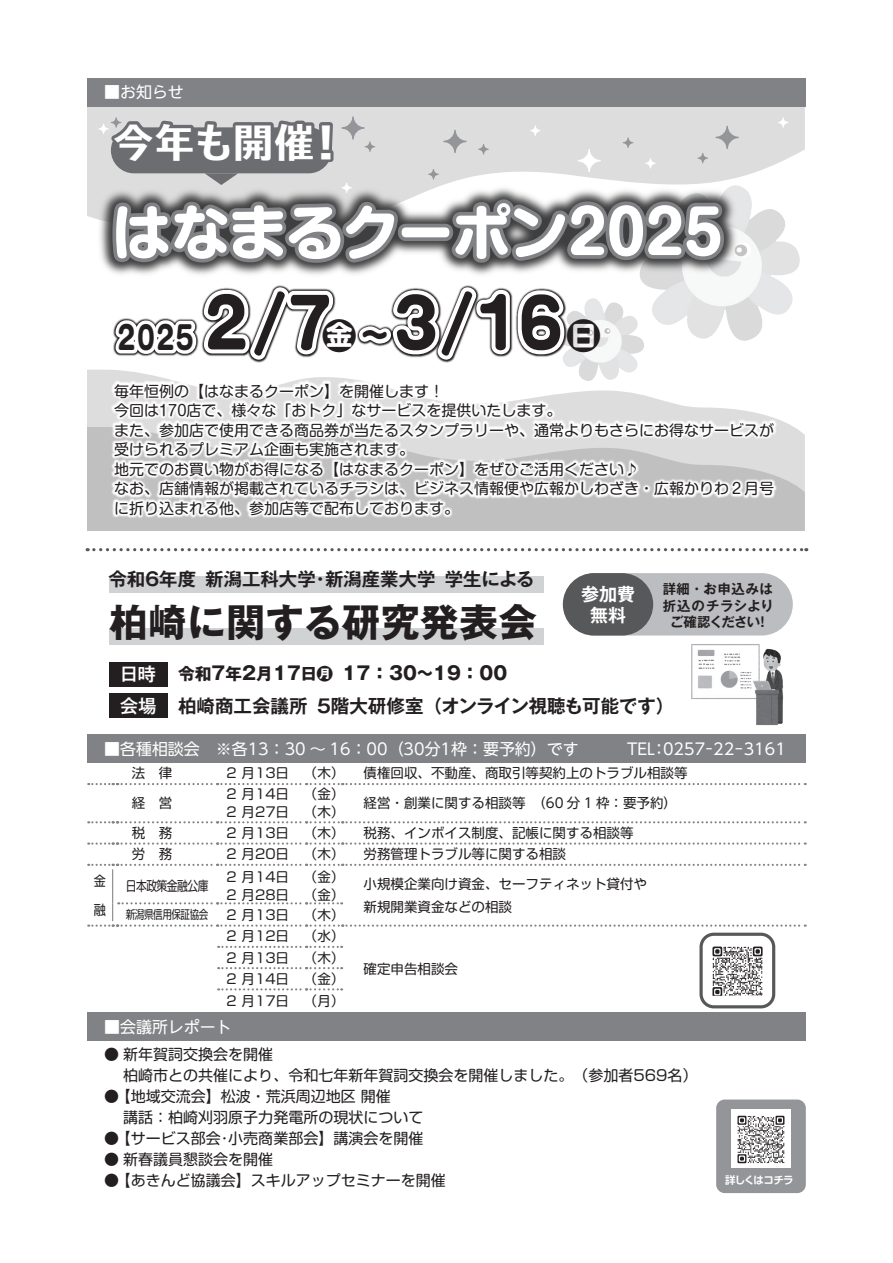
<style>
.page{position:relative;width:893px;height:1263px;background:#fff}
.page>*{position:absolute;margin:0;border:0;box-sizing:border-box;transform-origin:0 0}
.t1{font:700 69.3px "VDL V7 Maru Gothic Extra";color:#231f20;scale:.85 1}
.t2{font:700 59.55px "Shin M Go Pr 6";letter-spacing:-.01em;color:#fff}
.t3{font:40.95px "TB Go Std B C6";letter-spacing:-.015em;color:#fff}
.t4{font:700 38.55px "Gothic MB101 Pro";letter-spacing:.015em;color:#231f20}
.t5{font:700 18.45px "Gothic MB101 Pro De";color:#231f20}
.t6{font:700 18.45px "Gothic MB101 Pro";letter-spacing:-.24em;color:#231f20}
.t7{font:700 18px/21px "Gothic MB101 Pro De";color:#fff;text-align:center}
.t8{font:15.9px "UD Shin Go NT Pr 6";color:#fff}
.t9{font:15px/19.5px "Shin M Go Pr 6";color:#231f20}
.t10{font:15px "Soft Go Std";color:#231f20}
.t11{font:13.5px "Soft Go Std";color:#231f20}
.t12{font:700 13.5px/16.5px "Gothic MB101 Pro De";letter-spacing:.025em;color:#231f20;text-align:center}
.t13{font:13.5px "Soft Go Std";letter-spacing:-.05em;color:#231f20;scale:.8 1}
.t14{font:13.5px/28.5px "Soft Go Std";color:#231f20;scale:.9 1}
.t15{font:12px "Soft Go Std";letter-spacing:-.05em;color:#231f20;scale:.8 1}
.t16{font:700 10.5px "Soft Go Std De";letter-spacing:-.07em;color:#fff}
.s1{font-size:32.85px}
.s2{font-family:"UD Shin M Go Pr 6 N";font-size:34.95px}
.s3{font-size:34.5px}
.s4{font-weight:500;color:#fff}
.s5{font-size:16.65px}
.s6{font-family:"Gothic MB101 Pro";font-weight:500;color:#fff}
.s7{font-family:"UD Shin Go NT Pr 6"}
</style>
<div class="page">
<div style="left:87px;top:1012px;width:719px;height:29px;background:#808285"></div>
<div style="left:716px;top:1099px;width:90px;height:94px;background:#939598;border-radius:9px"></div>
<img style="left:731px;top:1109px;width:59px;height:58px">
<svg style="left:88px;top:783px;width:718px;height:2px"></svg>
<svg style="left:88px;top:821px;width:718px;height:2px"></svg>
<svg style="left:88px;top:842px;width:718px;height:3px"></svg>
<svg style="left:88px;top:864px;width:718px;height:2px"></svg>
<hr style="left:112px;top:869px;width:1px;height:34px;background:#808285">
<svg style="left:88px;top:902px;width:718px;height:25px"></svg>
<svg style="left:218px;top:946px;width:124px;height:2px"></svg>
<svg style="left:218px;top:967px;width:124px;height:2px"></svg>
<svg style="left:218px;top:988px;width:124px;height:2px"></svg>
<div style="left:87px;top:735px;width:719px;height:28px;background:#808285"></div>
<div style="left:699px;top:933px;width:76px;height:75px;border:3px solid #57585a;border-radius:13px"></div>
<img style="left:712px;top:946px;width:51px;height:50px">
<div style="left:87px;top:106px;width:718px;height:33px;background:#dedddd"></div>
<svg style="left:715px;top:126px;width:24px;height:13px"></svg>
<svg style="left:443px;top:130px;width:24px;height:9px"></svg>
<svg style="left:623px;top:137px;width:10px;height:2px"></svg>
<svg style="left:530px;top:125px;width:11px;height:11px"></svg>
<svg style="left:778px;top:117px;width:10px;height:11px"></svg>
<img style="left:87px;top:139px;width:718px;height:188px">
<svg style="left:98px;top:106px;width:304px;height:156px;background:#9f9fa1"></svg>
<div style="left:398px;top:224px;width:55px;height:17px;border:8px solid #808285;border-radius:5px"></div>
<svg style="left:448px;top:196px;width:280px;height:70px;background:#797a7c"></svg>
<img style="left:87px;top:327px;width:718px;height:204px">
<img style="left:87px;top:262px;width:58px;height:153px">
<img style="left:145px;top:229px;width:477px;height:193px">
<svg style="left:112px;top:283px;width:228px;height:81px"></svg>
<svg style="left:352px;top:283px;width:216px;height:129px"></svg>
<div style="left:109px;top:577px;width:435px;height:16px;background:#d1d2d4"></div>
<div style="left:109px;top:629px;width:435px;height:16px;background:#d1d2d4"></div>
<div style="left:563px;top:573px;width:230px;height:62px;background:#bcbdc0;border-radius:31px"></div>
<div style="left:563px;top:573px;width:90px;height:62px;background:#57585a;border-radius:31px"></div>
<div style="left:109px;top:662px;width:58px;height:25px;background:#231f20"></div>
<div style="left:109px;top:693px;width:58px;height:25px;background:#231f20"></div>
<img style="left:691px;top:644px;width:93px;height:82px">
<svg style="left:85px;top:548px;width:724px;height:4px"></svg>
<svg style="left:94px;top:548px;width:713px;height:3px"></svg>
<div style="left:87px;top:78px;width:719px;height:28px;background:#808285"></div>
<p class="t8" style="left:104px;top:79px;width:81px">■お知らせ</p>
<h3 class="t3" style="left:113px;top:120px;width:235px">今年も開催！</h3>
<h2 class="t2" style="left:112px;top:181px;width:613px">はなまるクーポン2025</h2>
<h1 class="t1" style="left:118px;top:275px;width:570px"><span class="s1">2025</span> 2/7<span class="s2">金</span><span class="s3">～</span>3/16<span class="s2">日</span></h1>
<p class="t9" style="left:114px;top:380px;width:661px">毎年恒例の【はなまるクーポン】を開催します！<br>今回は170店で、様々な「おトク」なサービスを提供いたします。<br>また、参加店で使用できる商品券が当たるスタンプラリーや、通常よりもさらにお得なサービスが受けられるプレミアム企画も実施されます。<br>地元でのお買い物がお得になる【はなまるクーポン】をぜひご活用ください♪<br>なお、店舗情報が掲載されているチラシは、ビジネス情報便や広報かしわざき・広報かりわ２月号に折り込まれる他、参加店等で配布しております。</p>
<h3 class="t5" style="left:108px;top:564px;width:428px">令和６年度新潟工科大学・新潟産業大学学生による</h3>
<h3 class="t4" style="left:109px;top:590px;width:430px">柏崎に関する研究発表会</h3>
<h3 class="t7" style="left:581px;top:581px;width:55px">参加費無料</h3>
<p class="t12" style="left:663px;top:579px;width:113px">詳細・お申込みは折込のチラシよりご確認ください！</p>
<h3 class="t6" style="left:120px;top:658px;width:392px"><span class="s4">日時</span> <span class="s5">令和</span>７<span class="s5">年</span>２<span class="s5">月</span>１７<span class="s5">日月</span> 17：３０～１９：００</h3>
<h3 class="t5" style="left:120px;top:690px;width:556px"><span class="s6">会場</span> 柏崎商工会議所５階大研修室（オンライン視聴も可能です）</h3>
<p class="t8" style="left:104px;top:736px;width:476px">■各種相談会　※各13：30 ～ 16：00（30分1枠：要予約）です</p>
<p class="t8" style="left:627px;top:736px;width:160px">TEL：0257－22－3161</p>
<p class="t11" style="left:132px;top:763px;width:42px">法　律</p>
<p class="t11" style="left:225px;top:763px;width:66px">２月13日</p>
<p class="t11" style="left:304px;top:763px;width:42px">（木）</p>
<p class="t11" style="left:363px;top:763px;width:325px">債権回収、不動産、商取引等契約上のトラブル相談等</p>
<p class="t11" style="left:132px;top:793px;width:42px">経　営</p>
<p class="t11" style="left:304px;top:784px;width:42px">（金）</p>
<p class="t11" style="left:304px;top:802px;width:42px">（木）</p>
<p class="t11" style="left:225px;top:784px;width:66px">２月14日</p>
<p class="t11" style="left:225px;top:802px;width:66px">２月27日</p>
<p class="t11" style="left:363px;top:793px;width:315px">経営・創業に関する相談等　<span class="s7">（60 分 1 枠：要予約）</span></p>
<p class="t11" style="left:132px;top:823px;width:42px">税　務</p>
<p class="t11" style="left:225px;top:823px;width:66px">２月13日</p>
<p class="t11" style="left:304px;top:823px;width:42px">（木）</p>
<p class="t11" style="left:363px;top:823px;width:271px">税務、インボイス制度、記帳に関する相談等</p>
<p class="t11" style="left:132px;top:844px;width:42px">労　務</p>
<p class="t11" style="left:225px;top:844px;width:66px">２月20日</p>
<p class="t11" style="left:304px;top:844px;width:42px">（木）</p>
<p class="t11" style="left:363px;top:844px;width:204px">労務管理トラブル等に関する相談</p>
<p class="t11" style="left:304px;top:867px;width:42px">（金）</p>
<p class="t11" style="left:304px;top:885px;width:42px">（金）</p>
<p class="t11" style="left:225px;top:867px;width:66px">２月14日</p>
<p class="t11" style="left:225px;top:885px;width:66px">２月28日</p>
<p class="t14" style="left:94px;top:866px;width:15px">金融</p>
<p class="t13" style="left:126px;top:876px;width:105px">日本政策金融公庫</p>
<p class="t15" style="left:126px;top:906px;width:105px">新潟県信用保証協会</p>
<p class="t11" style="left:225px;top:905px;width:66px">２月13日</p>
<p class="t11" style="left:304px;top:905px;width:42px">（木）</p>
<p class="t11" style="left:225px;top:927px;width:66px">２月12日</p>
<p class="t11" style="left:304px;top:927px;width:42px">（水）</p>
<p class="t11" style="left:225px;top:948px;width:66px">２月13日</p>
<p class="t11" style="left:304px;top:948px;width:42px">（木）</p>
<p class="t11" style="left:225px;top:969px;width:66px">２月14日</p>
<p class="t11" style="left:304px;top:969px;width:42px">（金）</p>
<p class="t11" style="left:225px;top:991px;width:66px">２月17日</p>
<p class="t11" style="left:304px;top:991px;width:42px">（月）</p>
<p class="t11" style="left:363px;top:874px;width:285px">小規模企業向け資金、セーフティネット貸付や</p>
<p class="t11" style="left:363px;top:897px;width:150px">新規開業資金などの相談</p>
<p class="t11" style="left:363px;top:959px;width:96px">確定申告相談会</p>
<p class="t8" style="left:104px;top:1014px;width:129px">■会議所レポート</p>
<p class="t10" style="left:104px;top:1044px;width:171px">● 新年賀詞交換会を開催</p>
<p class="t10" style="left:123px;top:1065px;width:576px">柏崎市との共催により、令和七年新年賀詞交換会を開催しました。（参加者569名）</p>
<p class="t10" style="left:104px;top:1086px;width:288px">● 【地域交流会】松波・荒浜周辺地区 開催</p>
<p class="t10" style="left:123px;top:1107px;width:302px">講話：柏崎刈羽原子力発電所の現状について</p>
<p class="t10" style="left:104px;top:1128px;width:321px">● 【サービス部会・小売商業部会】講演会を開催</p>
<p class="t10" style="left:104px;top:1149px;width:171px">● 新春議員懇談会を開催</p>
<p class="t10" style="left:104px;top:1170px;width:343px">● 【あきんど協議会】スキルアップセミナーを開催</p>
<p class="t16" style="left:725px;top:1172px;width:70px">詳しくはコチラ</p>
</div>
